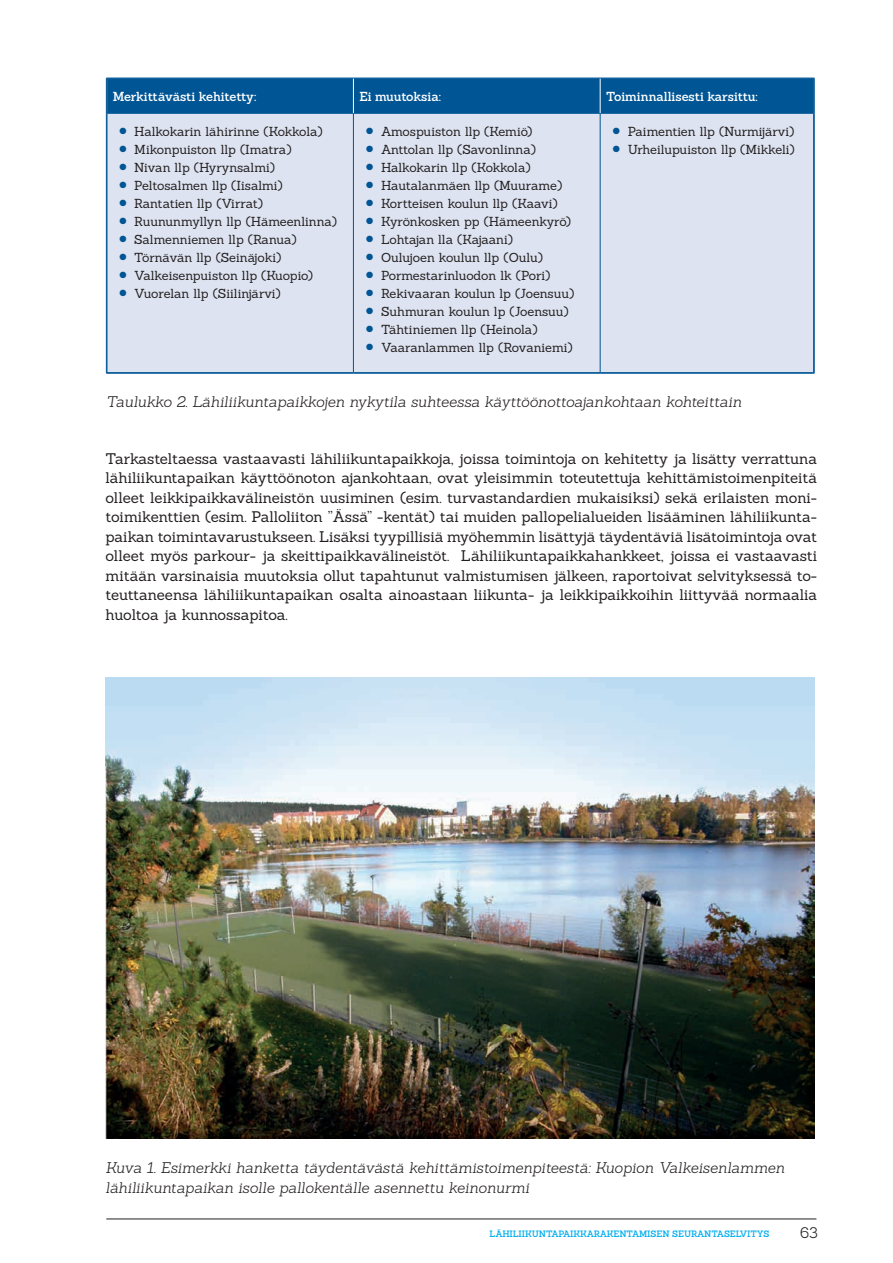
<style>
.page{position:relative;width:893px;height:1263px;background:#fff}
.page>*{position:absolute;margin:0;border:0;box-sizing:border-box;transform-origin:0 0}
.Leipis{font:15px/19.5px "Sanchez";letter-spacing:-.005em;color:#231f20;text-align:justify}
.Kuviot{font:italic 300 15px/19.5px "Sanchez";letter-spacing:-.005em;color:#231f20}
.t1{font:300 15px "Sanchez";color:#231f20}
.t2{font:12.75px "Sanchez";letter-spacing:-.005em;color:#231f20}
.Taulukot{font:600 12.75px "Sanchez";letter-spacing:-.01em;color:#fff}
.t3{font:600 9px "Sanchez";letter-spacing:-.025em;color:#00aeef}
.s1{color:#005595}
</style>
<div class="page">
<div style="left:108px;top:79px;width:705px;height:34px;background:#005595"></div>
<div style="left:108px;top:114px;width:705px;height:258px;background:#dde3f0"></div>
<hr style="left:107px;top:78px;width:246px;height:1px;background:#005595">
<hr style="left:106px;top:78px;width:1px;height:35px;background:#005595">
<hr style="left:107px;top:79px;width:1px;height:34px;background:#005595">
<hr style="left:353px;top:78px;width:247px;height:1px;background:#005595">
<hr style="left:600px;top:78px;width:214px;height:1px;background:#005595">
<hr style="left:813px;top:79px;width:1px;height:34px;background:#005595">
<hr style="left:814px;top:78px;width:1px;height:35px;background:#005595">
<hr style="left:106px;top:113px;width:1px;height:260px;background:#005595">
<hr style="left:107px;top:113px;width:1px;height:260px;background:#005595">
<hr style="left:813px;top:113px;width:1px;height:260px;background:#005595">
<hr style="left:814px;top:113px;width:1px;height:260px;background:#005595">
<hr style="left:107px;top:372px;width:246px;height:1px;background:#005595">
<hr style="left:106px;top:373px;width:247px;height:1px;background:#005595">
<hr style="left:353px;top:372px;width:247px;height:1px;background:#005595">
<hr style="left:353px;top:373px;width:247px;height:1px;background:#005595">
<hr style="left:600px;top:372px;width:214px;height:1px;background:#005595">
<hr style="left:600px;top:373px;width:214px;height:1px;background:#005595">
<hr style="left:107px;top:113px;width:246px;height:1px;background:#005595">
<hr style="left:353px;top:113px;width:247px;height:1px;background:#005595">
<hr style="left:353px;top:114px;width:1px;height:259px;background:#005595">
<hr style="left:600px;top:113px;width:214px;height:1px;background:#005595">
<hr style="left:600px;top:114px;width:1px;height:259px;background:#005595">
<hr style="left:353px;top:79px;width:1px;height:34px;background:#fff">
<hr style="left:600px;top:79px;width:1px;height:34px;background:#fff">
<img style="left:106px;top:678px;width:708px;height:461px">
<hr style="left:106px;top:1219px;width:710px;height:1px;background:#231f20">
<p class="Taulukot" style="left:113px;top:88px;width:145px">Merkittävästi kehitetty:</p>
<p class="Taulukot" style="left:359px;top:88px;width:83px">Ei muutoksia:</p>
<p class="Taulukot" style="left:606px;top:88px;width:153px">Toiminnallisesti karsittu:</p>
<p class="t2" style="left:119px;top:123px;width:205px"><span class="s1">●</span> Halkokarin lähirinne (Kokkola)</p>
<p class="t2" style="left:119px;top:141px;width:174px"><span class="s1">●</span> Mikonpuiston llp (Imatra)</p>
<p class="t2" style="left:119px;top:159px;width:157px"><span class="s1">●</span> Nivan llp (Hyrynsalmi)</p>
<p class="t2" style="left:119px;top:177px;width:165px"><span class="s1">●</span> Peltosalmen llp (Iisalmi)</p>
<p class="t2" style="left:119px;top:195px;width:145px"><span class="s1">●</span> Rantatien llp (Virrat)</p>
<p class="t2" style="left:119px;top:213px;width:219px"><span class="s1">●</span> Ruununmyllyn llp (Hämeenlinna)</p>
<p class="t2" style="left:119px;top:231px;width:179px"><span class="s1">●</span> Salmenniemen llp (Ranua)</p>
<p class="t2" style="left:119px;top:249px;width:163px"><span class="s1">●</span> Törnävän llp (Seinäjoki)</p>
<p class="t2" style="left:119px;top:267px;width:195px"><span class="s1">●</span> Valkeisenpuiston llp (Kuopio)</p>
<p class="t2" style="left:119px;top:285px;width:163px"><span class="s1">●</span> Vuorelan llp (Siilinjärvi)</p>
<p class="t2" style="left:366px;top:123px;width:168px"><span class="s1">●</span> Amospuiston llp (Kemiö)</p>
<p class="t2" style="left:366px;top:141px;width:171px"><span class="s1">●</span> Anttolan llp (Savonlinna)</p>
<p class="t2" style="left:366px;top:159px;width:166px"><span class="s1">●</span> Halkokarin llp (Kokkola)</p>
<p class="t2" style="left:366px;top:177px;width:198px"><span class="s1">●</span> Hautalanmäen llp (Muurame)</p>
<p class="t2" style="left:366px;top:195px;width:193px"><span class="s1">●</span> Kortteisen koulun llp (Kaavi)</p>
<p class="t2" style="left:366px;top:213px;width:206px"><span class="s1">●</span> Kyrönkosken pp (Hämeenkyrö)</p>
<p class="t2" style="left:366px;top:231px;width:148px"><span class="s1">●</span> Lohtajan lla (Kajaani)</p>
<p class="t2" style="left:366px;top:249px;width:178px"><span class="s1">●</span> Oulujoen koulun llp (Oulu)</p>
<p class="t2" style="left:366px;top:267px;width:186px"><span class="s1">●</span> Pormestarinluodon lk (Pori)</p>
<p class="t2" style="left:366px;top:285px;width:210px"><span class="s1">●</span> Rekivaaran koulun lp (Joensuu)</p>
<p class="t2" style="left:366px;top:303px;width:204px"><span class="s1">●</span> Suhmuran koulun lp (Joensuu)</p>
<p class="t2" style="left:366px;top:321px;width:173px"><span class="s1">●</span> Tähtiniemen llp (Heinola)</p>
<p class="t2" style="left:366px;top:339px;width:208px"><span class="s1">●</span> Vaaranlammen llp (Rovaniemi)</p>
<p class="t2" style="left:613px;top:123px;width:183px"><span class="s1">●</span> Paimentien llp (Nurmijärvi)</p>
<p class="t2" style="left:613px;top:141px;width:183px"><span class="s1">●</span> Urheilupuiston llp (Mikkeli)</p>
<p class="Kuviot" style="left:106px;top:392px;width:637px">Taulukko 2. Lähiliikuntapaikkojen nykytila suhteessa käyttöönottoajankohtaan kohteittain</p>
<p class="Leipis" style="left:106px;top:448px;width:713px">Tarkasteltaessa vastaavasti lähiliikuntapaikkoja, joissa toimintoja on kehitetty ja lisätty verrattuna lähiliikuntapaikan käyttöönoton ajankohtaan, ovat yleisimmin toteutettuja kehittämistoimenpiteitä olleet leikkipaikkavälineistön uusiminen (esim. turvastandardien mukaisiksi) sekä erilaisten moni&shy;toimikenttien (esim. Palloliiton ”Ässä” -kentät) tai muiden pallopelialueiden lisääminen lähiliikunta&shy;paikan toimintavarustukseen. Lisäksi tyypillisiä myöhemmin lisättyjä täydentäviä lisätoimintoja ovat olleet myös parkour- ja skeittipaikkavälineistöt. Lähiliikuntapaikkahankkeet, joissa ei vastaavasti mitään varsinaisia muutoksia ollut tapahtunut valmistumisen jälkeen, raportoivat selvityksessä to&shy;teuttaneensa lähiliikuntapaikan osalta ainoastaan liikunta- ja leikkipaikkoihin liittyvää normaalia huoltoa ja kunnossapitoa.</p>
<p class="Kuviot" style="left:106px;top:1158px;width:681px">Kuva 1. Esimerkki hanketta täydentävästä kehittämistoimenpiteestä: Kuopion Valkeisenlammen lähiliikuntapaikan isolle pallokentälle asennettu keinonurmi</p>
<p class="t3" style="left:490px;top:1228px;width:281px">LÄHILIIKUNTAPAIKKARAKENTAMISEN SEURANTASELVITYS</p>
<p class="t1" style="left:800px;top:1223px;width:19px">63</p>
</div>
